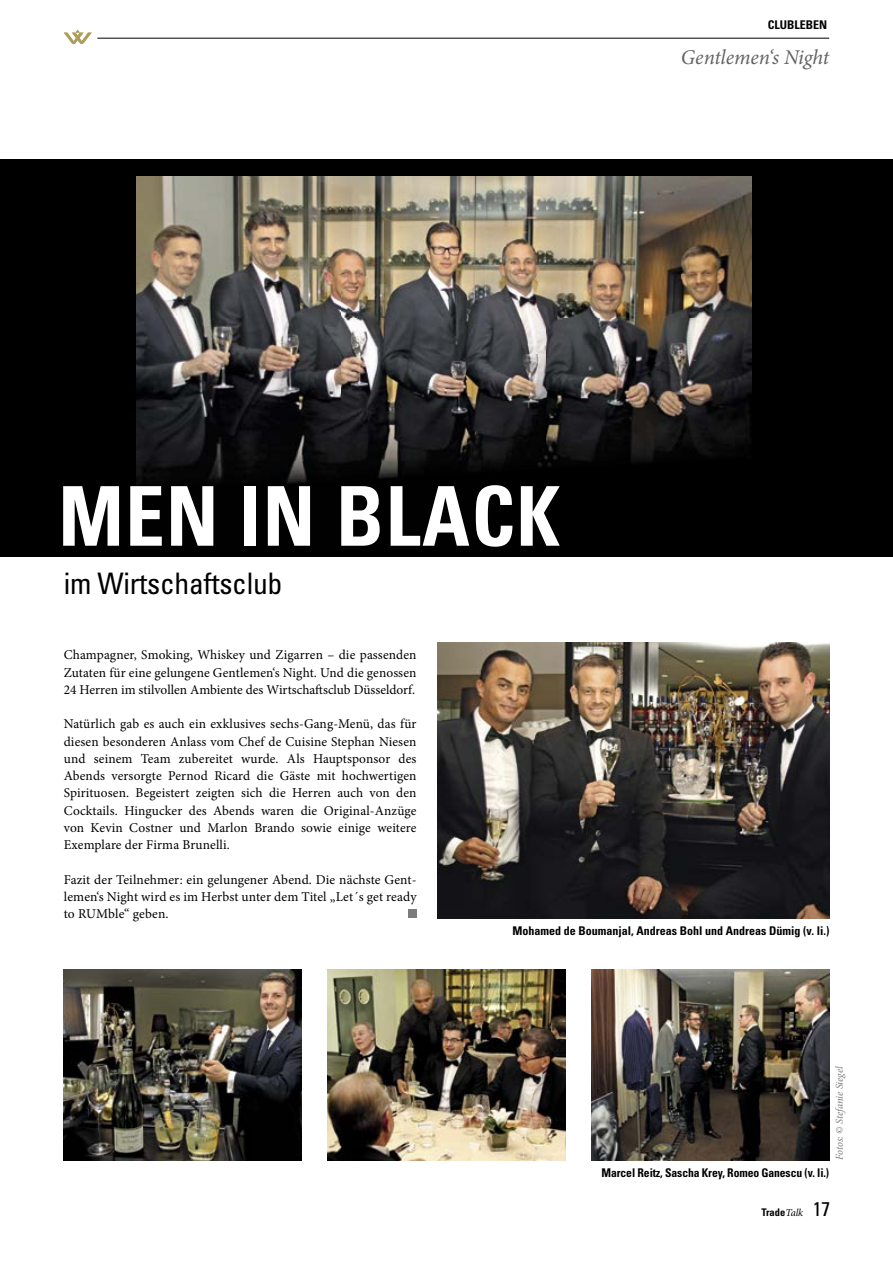
<style>
.page{position:relative;width:893px;height:1263px;background:#fff}
.page>*{position:absolute;margin:0;border:0;box-sizing:border-box;transform-origin:0 0}
.t1{font:700 condensed 82.5px "Univers";letter-spacing:.02em;color:#fff;scale:.95 1}
.t2{font:condensed 29.55px "Univers";letter-spacing:-.01em;color:#000}
.t3{font:italic 21px "Minion Pro";letter-spacing:-.005em;color:#636363}
.t4{font:13.5px/17.2px "Minion Pro";letter-spacing:.005em;color:#000;text-align:justify}
.t5{font:700 condensed 12px "Univers";color:#000}
.t6{font:italic 10.5px "Minion Pro";letter-spacing:-.01em;color:#7c7c7c}
.t7{font:700 condensed 10.5px "Univers";color:#000}
.s1{font-family:"Minion Pro";font-weight:400;font-style:italic;font-stretch:normal}
.s2{font-weight:400;font-size:19.95px}
</style>
<div class="page">
<div style="left:0;top:159px;width:893px;height:397px;background:#000"></div>
<div style="left:408px;top:910px;width:9px;height:8px;background:#7c7c7c"></div>
<img style="left:438px;top:642px;width:391px;height:276px">
<img style="left:136px;top:176px;width:616px;height:381px">
<img style="left:64px;top:970px;width:238px;height:191px">
<img style="left:327px;top:970px;width:239px;height:191px">
<img style="left:591px;top:970px;width:238px;height:190px">
<hr style="left:97px;top:38px;width:732px;height:1px;background:#000">
<svg style="left:64px;top:30px;width:28px;height:14px"></svg>
<p class="t5" style="left:768px;top:18px;width:61px">CLUBLEBEN</p>
<h3 class="t3" style="left:681px;top:43px;width:150px">Gentlemen‘s Night</h3>
<h1 class="t1" style="left:58px;top:466px;width:530px">MEN IN BLACK</h1>
<h2 class="t2" style="left:64px;top:565px;width:220px">im Wirtschaftsclub</h2>
<p class="t4" style="left:64px;top:646px;width:354px">Champagner, Smoking, Whiskey und Zigarren – die passenden Zutaten für eine gelungene Gentlemen‘s Night. Und die genossen 24 Herren im stilvollen Ambiente des Wirtschaftsclub Düsseldorf.</p>
<p class="t4" style="left:64px;top:715px;width:354px">Natürlich gab es auch ein exklusives sechs-Gang-Menü, das für diesen besonderen Anlass vom Chef de Cuisine Stephan Niesen und seinem Team zubereitet wurde. Als Hauptsponsor des Abends versorgte Pernod Ricard die Gäste mit hochwertigen Spirituosen. Begeistert zeigten sich die Herren auch von den Cocktails. Hingucker des Abends waren die Original-Anzüge von Kevin Costner und Marlon Brando sowie einige weitere Exemplare der Firma Brunelli.</p>
<p class="t4" style="left:64px;top:871px;width:354px">Fazit der Teilnehmer: ein gelungener Abend. Die nächste Gent&shy;lemen‘s Night wird es im Herbst unter dem Titel „Let´s get ready to RUMble“ geben.</p>
<p class="t5" style="left:513px;top:924px;width:318px">Mohamed de Boumanjal, Andreas Bohl und Andreas Dümig (v. li.)</p>
<p class="t6" style="left:832px;top:1160px;width:95px;rotate:-90deg">Fotos: © Stefanie Siegel</p>
<p class="t5" style="left:602px;top:1165px;width:229px">Marcel Reitz, Sascha Krey, Romeo Ganescu (v. li.)</p>
<p class="t7" style="left:762px;top:1206px;width:70px">Trade<span class="s1">Talk</span> <span class="s2">17</span></p>
</div>
